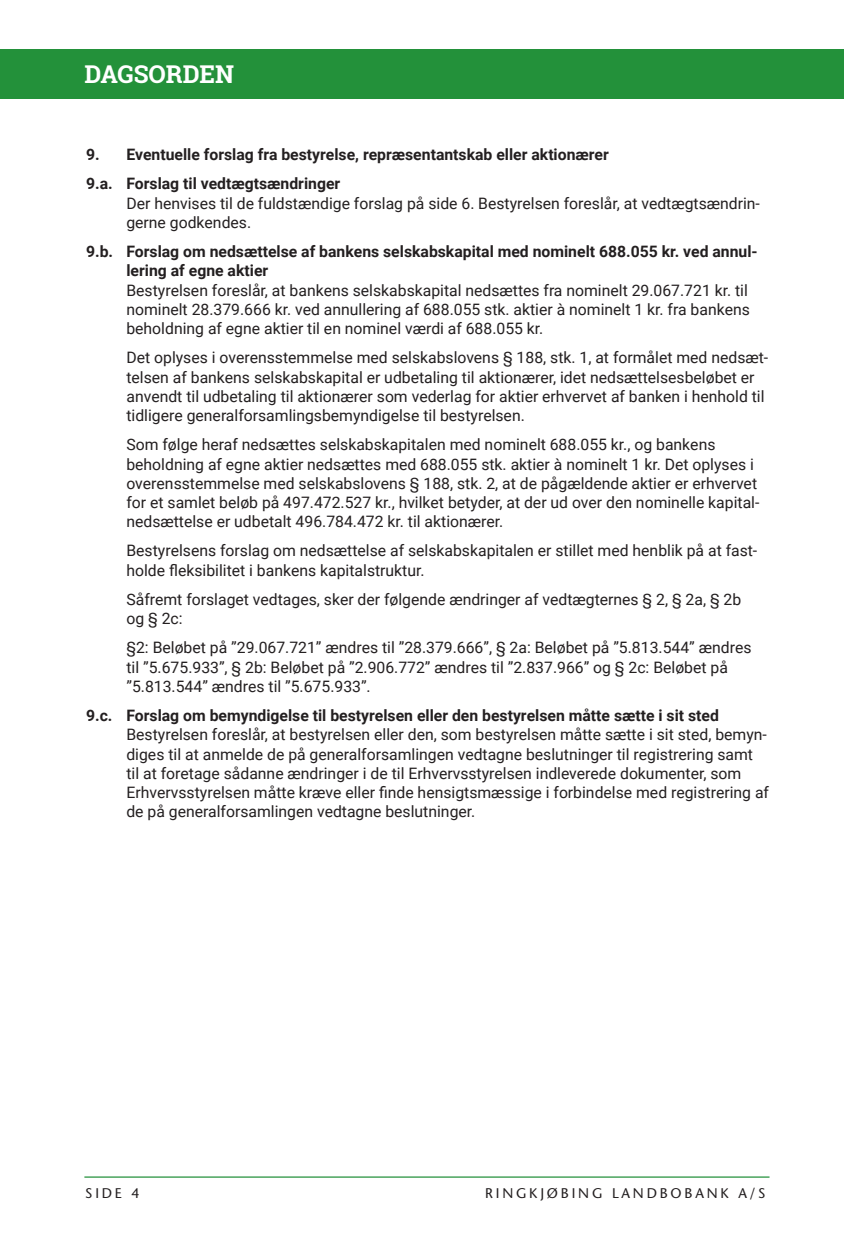
<style>
.page{position:relative;width:844px;height:1241px;background:#fff}
.page>*{position:absolute;margin:0;border:0;box-sizing:border-box;transform-origin:0 0}
.Overskrift_i_Bjælke{font:700 24.5px "Roboto Slab";color:#fff}
.Brød_-_Punkt{font:15.75px/19.2px "Roboto";color:#231f20}
.Brødtekst{font:15.75px/19.2px "Roboto";color:#231f20}
.Brød_-_Punkt-2{font:700 15.75px "Roboto";color:#231f20}
.Brødtekst-2{font:700 15.75px "Roboto";color:#231f20}
.t1{font:500 14px "Stone Sans Std";letter-spacing:.2em;color:#231f20}
.s1{font-weight:700}
</style>
<div class="page">
<hr style="left:84px;top:1176px;width:685px;height:1px;background:#23913a">
<div style="left:0;top:50px;width:843px;height:49px;background:#23913a"></div>
<p class="Overskrift_i_Bjælke" style="left:84px;top:57px;width:151px">DAGSORDEN</p>
<p class="Brød_-_Punkt-2" style="left:86px;top:143px;width:524px">9. Eventuelle forslag fra bestyrelse, repræsentantskab eller aktionærer</p>
<p class="Brødtekst-2" style="left:86px;top:173px;width:255px">9.a. Forslag til vedtægtsændringer</p>
<p class="Brødtekst" style="left:126px;top:193px;width:635px">Der henvises til de fuldstændige forslag på side 6. Bestyrelsen foreslår, at vedtægtsændrin&shy;gerne godkendes.</p>
<p class="Brød_-_Punkt" style="left:126px;top:241px;width:632px;text-indent:-40px"><span class="s1">9.b. Forslag om nedsættelse af bankens selskabskapital med nominelt 688.055 kr. ved annul&shy;lering af egne aktier<br></span>Bestyrelsen foreslår, at bankens selskabskapital nedsættes fra nominelt 29.067.721 kr. til nominelt 28.379.666 kr. ved annullering af 688.055 stk. aktier à nominelt 1 kr. fra bankens beholdning af egne aktier til en nominel værdi af 688.055 kr.</p>
<p class="Brød_-_Punkt" style="left:126px;top:347px;width:643px">Det oplyses i overensstemmelse med selskabslovens § 188, stk. 1, at formålet med nedsæt&shy;telsen af bankens selskabskapital er udbetaling til aktionærer, idet nedsættelsesbeløbet er anvendt til udbetaling til aktionærer som vederlag for aktier erhvervet af banken i henhold til tidligere generalforsamlingsbemyndigelse til bestyrelsen.</p>
<p class="Brød_-_Punkt" style="left:126px;top:434px;width:634px">Som følge heraf nedsættes selskabskapitalen med nominelt 688.055 kr., og bankens beholdning af egne aktier nedsættes med 688.055 stk. aktier à nominelt 1 kr. Det oplyses i overensstemmelse med selskabslovens § 188, stk. 2, at de pågældende aktier er erhvervet for et samlet beløb på 497.472.527 kr., hvilket betyder, at der ud over den nominelle kapital&shy;nedsættelse er udbetalt 496.784.472 kr. til aktionærer.</p>
<p class="Brød_-_Punkt" style="left:126px;top:540px;width:632px">Bestyrelsens forslag om nedsættelse af selskabskapitalen er stillet med henblik på at fast&shy;holde fleksibilitet i bankens kapitalstruktur.</p>
<p class="Brød_-_Punkt" style="left:126px;top:589px;width:616px">Såfremt forslaget vedtages, sker der følgende ændringer af vedtægternes § 2, § 2a, § 2b og § 2c:</p>
<p class="Brød_-_Punkt" style="left:126px;top:637px;width:626px">§2: Beløbet på ”29.067.721” ændres til ”28.379.666”, § 2a: Beløbet på ”5.813.544” ændres til ”5.675.933”, § 2b: Beløbet på ”2.906.772” ændres til ”2.837.966” og § 2c: Beløbet på ”5.813.544” ændres til ”5.675.933”.</p>
<p class="Brød_-_Punkt" style="left:126px;top:705px;width:644px;text-indent:-40px"><span class="s1">9.c. Forslag om bemyndigelse til bestyrelsen eller den bestyrelsen måtte sætte i sit sted </span>Bestyrelsen foreslår, at bestyrelsen eller den, som bestyrelsen måtte sætte i sit sted, bemyn&shy;diges til at anmelde de på generalforsamlingen vedtagne beslutninger til registrering samt til at foretage sådanne ændringer i de til Erhvervsstyrelsen indleverede dokumenter, som Erhvervsstyrelsen måtte kræve eller finde hensigtsmæssige i forbindelse med registrering af de på generalforsamlingen vedtagne beslutninger.</p>
<p class="t1" style="left:85px;top:1184px;width:56px">SIDE 4</p>
<p class="t1" style="left:485px;top:1184px;width:281px">RINGKJØBING LANDBOBANK A/S</p>
</div>
